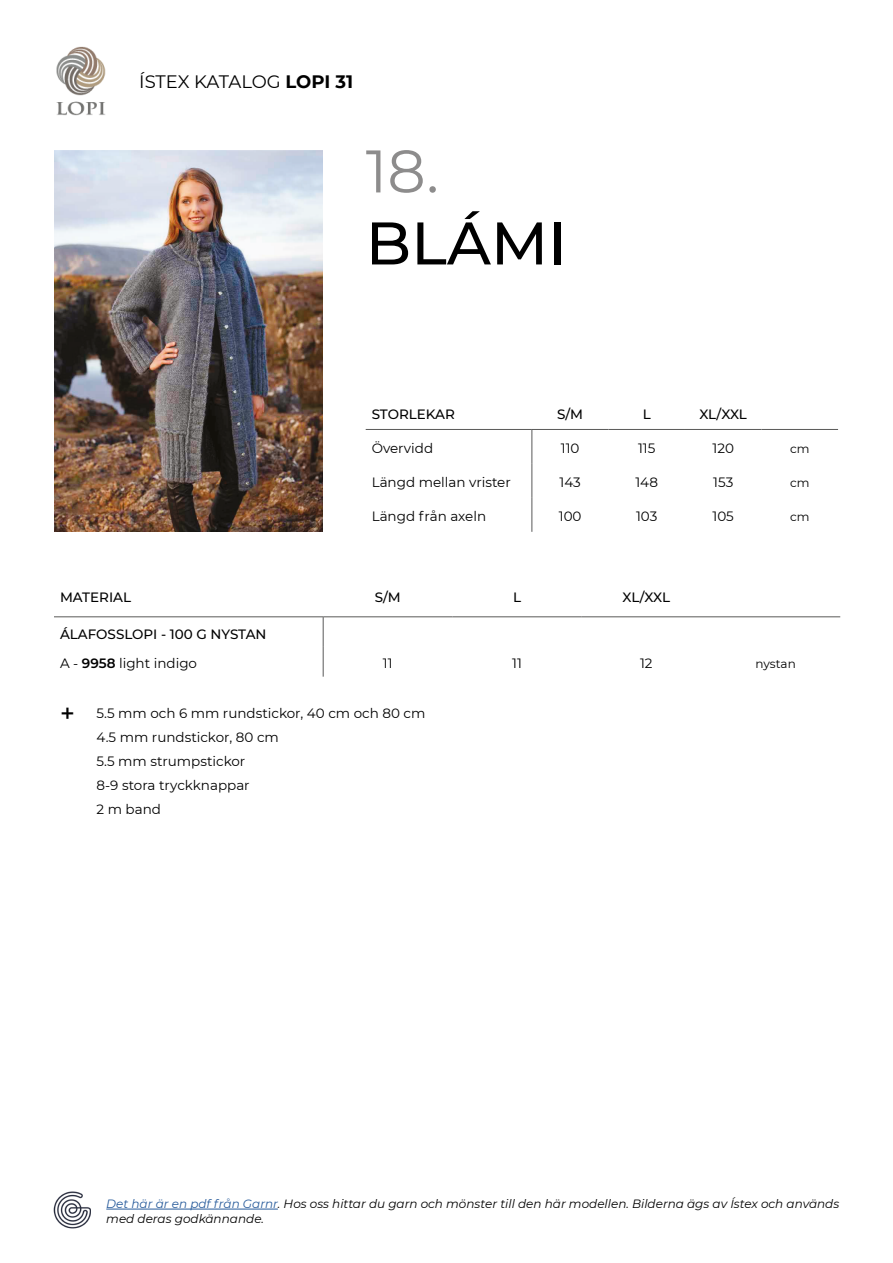
<style>
.page{position:relative;width:893px;height:1263px;background:#fff}
.page>*{position:absolute;margin:0;border:0;box-sizing:border-box;transform-origin:0 0}
.t1{font:500 60px "Montserrat";color:#000}
.t2{font:60px "Montserrat";color:#8d8c8c}
.t3{font:18px "Montserrat";letter-spacing:-.01em;color:#000}
.t4{font:13.5px/24px "Montserrat";color:#000}
.t5{font:500 13.5px "Montserrat";color:#000}
.t6{font:italic 12px/14.4px "Montserrat";color:#000}
.t7{font:12px "Montserrat";color:#000}
.s1{font-weight:700}
.s2{font-weight:600}
.s3{font-weight:500;font-size:25.5px}
.s4{color:#275b9b}
</style>
<div class="page">
<hr style="left:54px;top:616px;width:269px;height:1px;background:#595958">
<hr style="left:323px;top:616px;width:129px;height:1px;background:#595958">
<hr style="left:452px;top:616px;width:130px;height:1px;background:#595958">
<hr style="left:582px;top:616px;width:129px;height:1px;background:#595958">
<hr style="left:711px;top:616px;width:129px;height:1px;background:#595958">
<hr style="left:323px;top:617px;width:1px;height:30px;background:#595958">
<hr style="left:323px;top:647px;width:1px;height:30px;background:#595958">
<img style="left:54px;top:150px;width:269px;height:381px">
<hr style="left:366px;top:429px;width:166px;height:1px;background:#595958">
<hr style="left:532px;top:429px;width:76px;height:1px;background:#595958">
<hr style="left:608px;top:429px;width:77px;height:1px;background:#595958">
<hr style="left:685px;top:429px;width:76px;height:1px;background:#595958">
<hr style="left:761px;top:429px;width:77px;height:1px;background:#595958">
<hr style="left:532px;top:430px;width:1px;height:34px;background:#595958">
<hr style="left:532px;top:464px;width:1px;height:34px;background:#595958">
<hr style="left:532px;top:498px;width:1px;height:34px;background:#595958">
<hr style="left:106px;top:1209px;width:172px;height:1px;background:#275b9b">
<img style="left:56px;top:46px;width:50px;height:70px">
<img style="left:53px;top:1191px;width:37px;height:38px">
<h2 class="t3" style="left:139px;top:70px;width:215px">ÍSTEX KATALOG <span class="s1">LOPI 31</span></h2>
<h1 class="t2" style="left:366px;top:130px;width:75px">18.</h1>
<h1 class="t1" style="left:366px;top:201px;width:203px">BLÁMI</h1>
<p class="t5" style="left:372px;top:405px;width:85px">STORLEKAR</p>
<p class="t5" style="left:557px;top:405px;width:28px">S/M</p>
<p class="t5" style="left:643px;top:405px;width:10px">L</p>
<p class="t5" style="left:699px;top:405px;width:49px">XL/XXL</p>
<p class="t4" style="left:372px;top:436px;width:63px">Övervidd</p>
<p class="t4" style="left:561px;top:436px;width:20px">110</p>
<p class="t4" style="left:638px;top:436px;width:19px">115</p>
<p class="t4" style="left:712px;top:436px;width:23px">120</p>
<p class="t7" style="left:790px;top:440px;width:21px">cm</p>
<p class="t4" style="left:372px;top:470px;width:141px">Längd mellan vrister</p>
<p class="t4" style="left:560px;top:470px;width:23px">143</p>
<p class="t4" style="left:635px;top:470px;width:24px">148</p>
<p class="t4" style="left:713px;top:470px;width:22px">153</p>
<p class="t7" style="left:790px;top:474px;width:21px">cm</p>
<p class="t4" style="left:372px;top:504px;width:116px">Längd från axeln</p>
<p class="t4" style="left:559px;top:504px;width:24px">100</p>
<p class="t4" style="left:636px;top:504px;width:23px">103</p>
<p class="t4" style="left:712px;top:504px;width:23px">105</p>
<p class="t7" style="left:790px;top:508px;width:21px">cm</p>
<p class="t5" style="left:60px;top:588px;width:73px">MATERIAL</p>
<p class="t5" style="left:375px;top:588px;width:28px">S/M</p>
<p class="t5" style="left:513px;top:588px;width:10px">L</p>
<p class="t5" style="left:623px;top:588px;width:49px">XL/XXL</p>
<p class="t5" style="left:60px;top:624px;width:208px">ÁLAFOSSLOPI - 100 G NYSTAN</p>
<p class="t4" style="left:60px;top:651px;width:139px">A - <span class="s2">9958</span> light indigo</p>
<p class="t4" style="left:383px;top:651px;width:11px">11</p>
<p class="t4" style="left:512px;top:651px;width:11px">11</p>
<p class="t4" style="left:640px;top:651px;width:14px">12</p>
<p class="t7" style="left:755px;top:655px;width:42px">nystan</p>
<p class="t4" style="left:97px;top:700px;width:330px;text-indent:-37px"><span class="s3">+</span> 5.5 mm och 6 mm rundstickor, 40 cm och 80 cm<br>4.5 mm rundstickor, 80 cm<br>5.5 mm strumpstickor<br>8-9 stora tryckknappar<br>2 m band</p>
<p class="t6" style="left:106px;top:1196px;width:734px"><span class="s4">Det här är en pdf från Garnr</span>. Hos oss hittar du garn och mönster till den här modellen. Bilderna ägs av Ístex och används med deras godkännande.</p>
</div>
